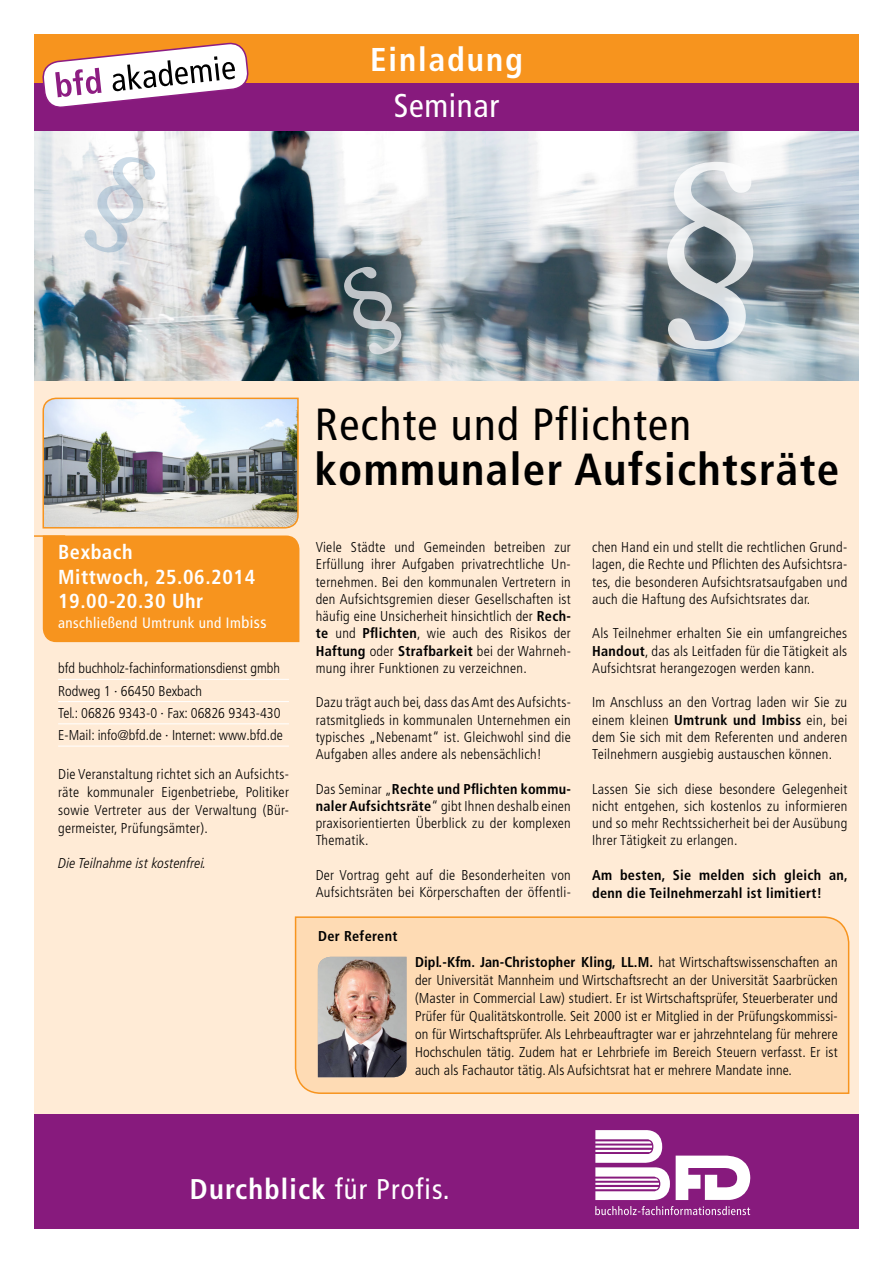
<style>
.page{position:relative;width:893px;height:1263px;background:#fff}
.page>*{position:absolute;margin:0;border:0;box-sizing:border-box;transform-origin:0 0}
.t1{font:700 condensed 45px "Frutiger LT Pro";letter-spacing:.03em;color:#000}
.t2{font:condensed 45px "Frutiger LT Pro";letter-spacing:.03em;color:#000}
.t3{font:700 condensed 33px "Frutiger LT Pro";letter-spacing:.06em;color:#fff}
.t4{font:condensed 33px "Frutiger LT Pro";letter-spacing:.02em;color:#fff}
.t5{font:700 condensed 28.5px "Frutiger LT Pro";letter-spacing:.04em;color:#fff}
.t6{font:700 condensed 20.25px/24.3px "Frutiger LT Pro";letter-spacing:.03em;color:#fff}
.t7{font:condensed 15px "Frutiger LT Pro";letter-spacing:.03em;color:#fff}
.t8{font:300 condensed 14.25px/17.2px "Frutiger LT Pro";letter-spacing:.02em;color:#000;text-align:justify}
.t9{font:300 condensed 14.25px/22.2px "Frutiger LT Pro";color:#000}
.t10{font:700 condensed 14.25px/18px "Frutiger LT Pro";letter-spacing:.02em;color:#000}
.t11{font:italic 300 condensed 14.25px "Frutiger LT Pro";letter-spacing:.01em;color:#000}
.s1{font-size:16.5px}
.s2{font-weight:700}
.s3{font-weight:400}
</style>
<div class="page">
<div style="left:34px;top:34px;width:825px;height:49px;background:#f7941e"></div>
<div style="left:34px;top:83px;width:825px;height:49px;background:#871a7d"></div>
<svg style="left:42px;top:42px;width:207px;height:65px"></svg>
<div style="left:34px;top:262px;width:825px;height:863px;background:#ffebd6"></div>
<div style="left:34px;top:1114px;width:825px;height:115px;background:#871a7d"></div>
<svg style="left:676px;top:1155px;width:75px;height:45px"></svg>
<svg style="left:595px;top:1206px;width:155px;height:9px"></svg>
<svg style="left:595px;top:1130px;width:75px;height:70px"></svg>
<img style="left:34px;top:132px;width:825px;height:249px">
<div style="left:294px;top:916px;width:556px;height:178px;background:#fedbb4"></div>
<div style="left:42px;top:535px;width:258px;height:108px;background:#f7941e"></div>
<hr style="left:34px;top:535px;width:31px;height:2px;background:#f7941e">
<hr style="left:58px;top:679px;width:231px;height:1px;background:#fff">
<hr style="left:58px;top:701px;width:231px;height:1px;background:#fff">
<hr style="left:58px;top:723px;width:231px;height:1px;background:#fff">
<hr style="left:58px;top:746px;width:231px;height:1px;background:#fff">
<img style="left:42px;top:397px;width:257px;height:132px">
<img style="left:318px;top:957px;width:88px;height:120px">
<svg style="left:338px;top:262px;width:70px;height:97px;background:#53656c"></svg>
<svg style="left:663px;top:160px;width:94px;height:191px;background:#88969f"></svg>
<svg style="left:79px;top:150px;width:82px;height:110px"></svg>
<h2 class="t3" style="left:370px;top:40px;width:154px">Einladung</h2>
<h2 class="t4" style="left:394px;top:86px;width:107px">Seminar</h2>
<h3 class="t6" style="left:58px;top:540px;width:199px">Bexbach<br>Mittwoch, 25.06.2014<br>19.00-20.30 Uhr</h3>
<p class="t7" style="left:58px;top:614px;width:210px">anschließend Umtrunk und Im<span class="s1">biss</span></p>
<p class="t9" style="left:58px;top:657px;width:226px">bfd buchholz-fachinformationsdienst gmbh Rodweg 1 · 66450 Bexbach<br>Tel.: 06826 9343-0 · Fax: 06826 9343-430<br>E-Mail: info@bfd.de · Internet: www.bfd.de</p>
<p class="t8" style="left:58px;top:766px;width:232px;line-height:18px">Die Veranstaltung richtet sich an Aufsichts&shy;räte kommunaler Eigenbetriebe, Politiker sowie Vertreter aus der Verwaltung (Bür&shy;germeister, Prüfungsämter).</p>
<p class="t11" style="left:58px;top:855px;width:150px">Die Teilnahme ist kostenfrei.</p>
<h1 class="t2" style="left:315px;top:399px;width:378px">Rechte und Pflichten</h1>
<h1 class="t1" style="left:315px;top:443px;width:526px">kommunaler Aufsichtsräte</h1>
<p class="t8" style="left:316px;top:539px;width:257px">Viele Städte und Gemeinden betreiben zur Erfüllung ihrer Aufgaben privatrechtliche Un&shy;ternehmen. Bei den kommunalen Vertretern in den Aufsichtsgremien dieser Gesellschaften ist häufig eine Unsicherheit hinsichtlich der <span class="s2">Rech&shy;te</span> und <span class="s2">Pflichten</span>, wie auch des Risikos der <span class="s2">Haftung</span> oder <span class="s2">Strafbarkeit</span> bei der Wahrneh&shy;mung ihrer Funktionen zu verzeichnen.</p>
<p class="t8" style="left:316px;top:694px;width:257px">Dazu trägt auch bei, dass das Amt des Aufsichts&shy;ratsmitglieds in kommunalen Unternehmen ein typisches „Nebenamt“ ist. Gleichwohl sind die Aufgaben alles andere als nebensächlich!</p>
<p class="t8" style="left:316px;top:780px;width:257px">Das Seminar „<span class="s2">Rechte und Pflichten kommu&shy;naler Aufsichtsräte</span>“ gibt Ihnen deshalb einen praxisorientierten Überblick zu der komplexen Thematik.</p>
<p class="t8" style="left:316px;top:866px;width:257px">Der Vortrag geht auf die Besonderheiten von<br>Aufsichtsräten bei Körperschaften der öffentli-</p>
<p class="t10" style="left:318px;top:927px;width:81px">Der Referent</p>
<p class="t8" style="left:592px;top:539px;width:257px">chen Hand ein und stellt die rechtlichen Grund&shy;lagen, die Rechte und Pflichten des Aufsichtsra&shy;tes, die besonderen Aufsichtsratsaufgaben und auch die Haftung des Aufsichtsrates dar.</p>
<p class="t8" style="left:592px;top:625px;width:257px">Als Teilnehmer erhalten Sie ein umfangreiches <span class="s2">Handout</span>, das als Leitfaden für die Tätigkeit als Aufsichtsrat herangezogen werden kann.</p>
<p class="t8" style="left:592px;top:694px;width:257px">Im Anschluss an den Vortrag laden wir Sie zu einem kleinen <span class="s2">Umtrunk und Imbiss</span> ein, bei dem Sie sich mit dem Referenten und anderen Teilnehmern ausgiebig austauschen können.</p>
<p class="t8" style="left:592px;top:780px;width:257px">Lassen Sie sich diese besondere Gelegenheit nicht entgehen, sich kostenlos zu informieren und so mehr Rechtssicherheit bei der Ausübung Ihrer Tätigkeit zu erlangen.</p>
<p class="t10" style="left:592px;top:866px;width:257px">Am besten, Sie melden sich gleich an, denn die Teilnehmerzahl ist limitiert!</p>
<p class="t8" style="left:415px;top:954px;width:424px;line-height:18px"><span class="s2">Dipl.-Kfm. Jan-Christopher Kling, LL.M.</span> hat Wirtschaftswissenschaften an der Universität Mannheim und Wirtschaftsrecht an der Universität Saarbrücken (Master in Commercial Law) studiert. Er ist Wirtschaftsprüfer, Steuerberater und Prüfer für Qualitätskontrolle. Seit 2000 ist er Mitglied in der Prüfungskommissi&shy;on für Wirtschaftsprüfer. Als Lehrbeauftragter war er jahrzehntelang für mehrere Hochschulen tätig. Zudem hat er Lehrbriefe im Bereich Steuern verfasst. Er ist auch als Fachautor tätig. Als Aufsichtsrat hat er mehrere Mandate inne.</p>
<h3 class="t5" style="left:190px;top:1172px;width:261px">Durchblick <span class="s3">für Profis.</span></h3>
</div>
